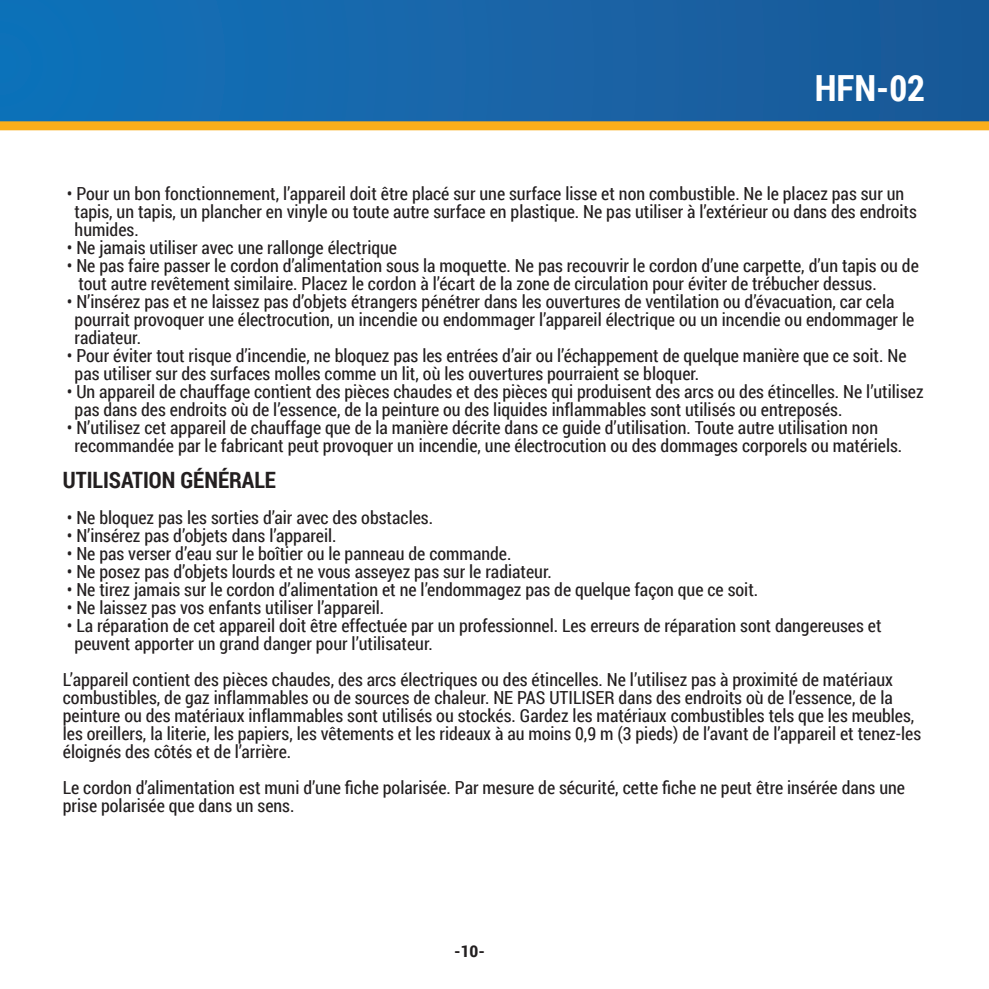
<style>
.page{position:relative;width:989px;height:989px;background:#fff}
.page>*{position:absolute;margin:0;border:0;box-sizing:border-box;transform-origin:0 0}
.t1{font:700 36px "Roboto Condensed";color:#fff}
.t2{font:700 22.5px "Roboto Condensed";color:#231f20}
.t3{font:18px/18px "Roboto Condensed";color:#231f20}
.t4{font:700 16.2px "Roboto Condensed";color:#231f20;scale:1.11 1}
</style>
<div class="page">
<div style="left:0;top:0;width:989px;height:127px;background:linear-gradient(to right,#1172ba,#1b5897)"></div>
<div style="left:0;top:121px;width:989px;height:9px;background:#faae1b"></div>
<h1 class="t1" style="left:814px;top:63px;width:112px">HFN-02</h1>
<p class="t3" style="left:75px;top:184px;width:843px;text-indent:-8px">• Pour un bon fonctionnement, l’appareil doit être placé sur une surface lisse et non combustible. Ne le placez pas sur un tapis, un tapis, un plancher en vinyle ou toute autre surface en plastique. Ne pas utiliser à l’extérieur ou dans des endroits humides.</p>
<p class="t3" style="left:67px;top:238px;width:332px">• Ne jamais utiliser avec une rallonge électrique</p>
<p class="t3" style="left:79px;top:256px;width:842px;text-indent:-12px">• Ne pas faire passer le cordon d’alimentation sous la moquette. Ne pas recouvrir le cordon d’une carpette, d’un tapis ou de tout autre revêtement similaire. Placez le cordon à l’écart de la zone de circulation pour éviter de trébucher dessus.</p>
<p class="t3" style="left:75px;top:292px;width:841px;text-indent:-8px">• N’insérez pas et ne laissez pas d’objets étrangers pénétrer dans les ouvertures de ventilation ou d’évacuation, car cela pourrait provoquer une électrocution, un incendie ou endommager l’appareil électrique ou un incendie ou endommager le radiateur.</p>
<p class="t3" style="left:75px;top:346px;width:833px;text-indent:-8px">• Pour éviter tout risque d’incendie, ne bloquez pas les entrées d’air ou l’échappement de quelque manière que ce soit. Ne pas utiliser sur des surfaces molles comme un lit, où les ouvertures pourraient se bloquer.</p>
<p class="t3" style="left:75px;top:382px;width:850px;text-indent:-8px">• Un appareil de chauffage contient des pièces chaudes et des pièces qui produisent des arcs ou des étincelles. Ne l’utilisez pas dans des endroits où de l’essence, de la peinture ou des liquides inflammables sont utilisés ou entreposés.</p>
<p class="t3" style="left:75px;top:418px;width:829px;text-indent:-8px">• N’utilisez cet appareil de chauffage que de la manière décrite dans ce guide d’utilisation. Toute autre utilisation non recommandée par le fabricant peut provoquer un incendie, une électrocution ou des dommages corporels ou matériels.</p>
<p class="t2" style="left:63px;top:464px;width:215px">UTILISATION GÉNÉRALE</p>
<p class="t3" style="left:67px;top:508px;width:368px">• Ne bloquez pas les sorties d’air avec des obstacles.</p>
<p class="t3" style="left:67px;top:526px;width:271px">• N’insérez pas d’objets dans l’appareil.</p>
<p class="t3" style="left:67px;top:544px;width:446px">• Ne pas verser d’eau sur le boîtier ou le panneau de commande.</p>
<p class="t3" style="left:67px;top:562px;width:486px">• Ne posez pas d’objets lourds et ne vous asseyez pas sur le radiateur.</p>
<p class="t3" style="left:67px;top:580px;width:693px">• Ne tirez jamais sur le cordon d’alimentation et ne l’endommagez pas de quelque façon que ce soit.</p>
<p class="t3" style="left:67px;top:598px;width:319px">• Ne laissez pas vos enfants utiliser l’appareil.</p>
<p class="t3" style="left:75px;top:616px;width:808px;text-indent:-8px">• La réparation de cet appareil doit être effectuée par un professionnel. Les erreurs de réparation sont dangereuses et peuvent apporter un grand danger pour l’utilisateur.</p>
<p class="t3" style="left:63px;top:670px;width:860px">L’appareil contient des pièces chaudes, des arcs électriques ou des étincelles. Ne l’utilisez pas à proximité de matériaux combustibles, de gaz inflammables ou de sources de chaleur. NE PAS UTILISER dans des endroits où de l’essence, de la peinture ou des matériaux inflammables sont utilisés ou stockés. Gardez les matériaux combustibles tels que les meubles, les oreillers, la literie, les papiers, les vêtements et les rideaux à au moins 0,9 m (3 pieds) de l’avant de l’appareil et tenez-les éloignés des côtés et de l’arrière.</p>
<p class="t3" style="left:63px;top:778px;width:843px">Le cordon d’alimentation est muni d’une fiche polarisée. Par mesure de sécurité, cette fiche ne peut être insérée dans une prise polarisée que dans un sens.</p>
<p class="t4" style="left:454px;top:939px;width:29px">-10-</p>
</div>
